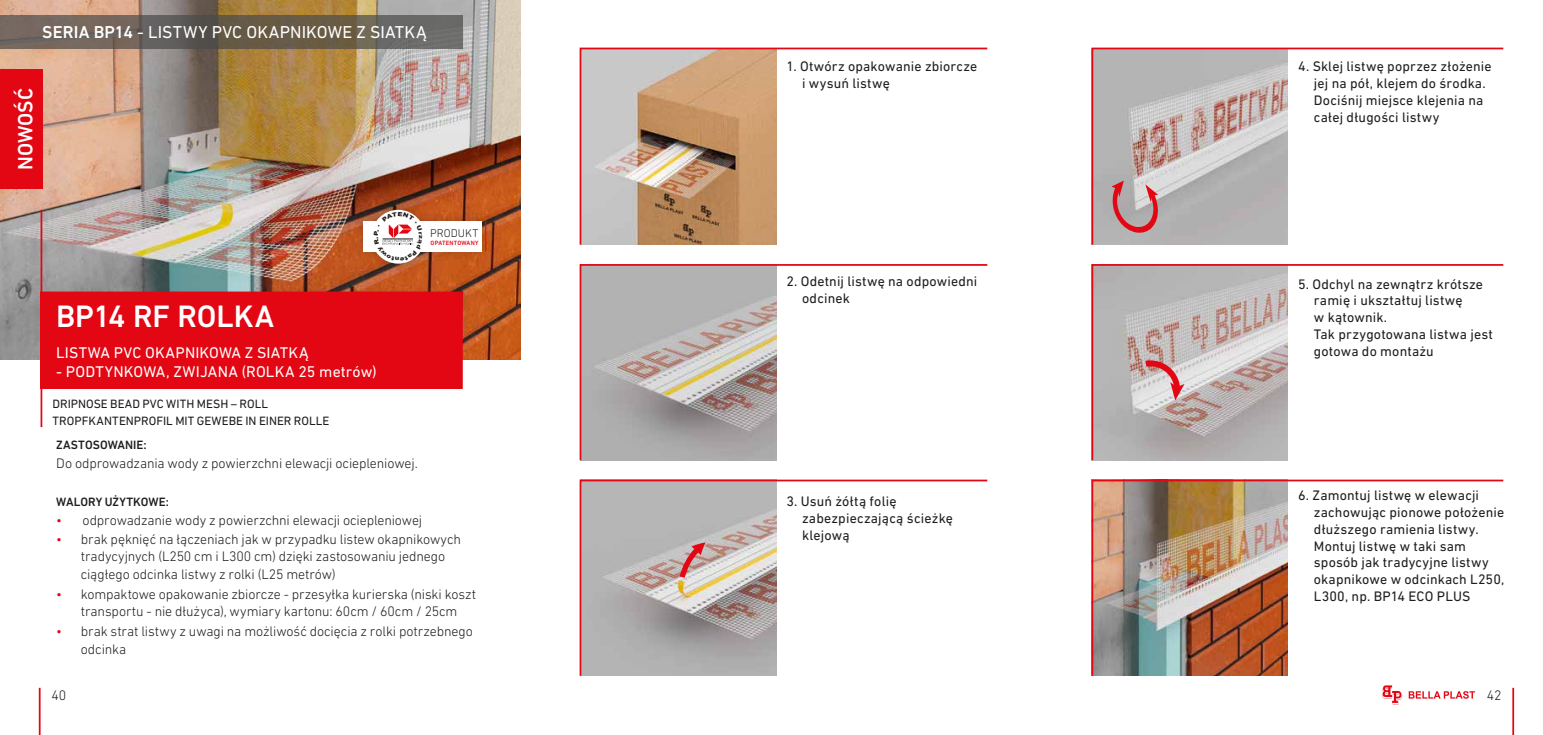
<style>
.page{position:relative;width:1543px;height:735px;background:#fff}
.page>*{position:absolute;margin:0;border:0;box-sizing:border-box;transform-origin:0 0}
.t1{font:500 31.5px "DIN Next LT Pro";letter-spacing:-.005em;color:#fff}
.t2{font:500 21px "DIN Next LT Pro";color:#fff}
.t3{font:17.5px "DIN Next LT Pro";letter-spacing:.015em;color:#fff}
.t4{font:15.75px "DIN Next LT Pro";letter-spacing:.01em;color:#fff}
.t5{font:14px/16.8px "DIN Next LT Pro";letter-spacing:.015em;color:#1d1d1b}
.t6{font:300 14px/17.5px "DIN Next LT Pro";letter-spacing:-.01em;color:#1d1d1b}
.t7{font:12.25px/17.5px "DIN Next LT Pro";color:#1d1d1b}
.t8{font:500 12.25px "DIN Next LT Pro";letter-spacing:.005em;color:#1d1d1b}
.t9{font:300 11.38px "DIN Next LT Pro";letter-spacing:.005em;color:#1d1d1b}
.t10{font:500 6.3px "DIN Next LT Pro";letter-spacing:.03em;color:#e30613}
.s1{font-weight:500}
.s2{color:#e30613}
</style>
<div class="page">
<svg style="left:1382px;top:685px;width:20px;height:19px"></svg>
<svg style="left:1409px;top:691px;width:66px;height:7px"></svg>
<hr style="left:39px;top:687px;width:2px;height:47px;background:#e30613">
<hr style="left:1512px;top:687px;width:2px;height:47px;background:#e30613">
<img style="left:0;top:0;width:521px;height:359px">
<div style="left:41px;top:292px;width:421px;height:96px;background:#e30613"></div>
<svg style="left:0;top:15px;width:462px;height:33px;background:#6a6156"></svg>
<hr style="left:41px;top:210px;width:1px;height:217px;background:#e30613">
<div style="left:0;top:69px;width:42px;height:120px;background:#e30613"></div>
<div style="left:353px;top:200px;width:139px;height:73px;background:#1d1d1b;opacity:.3"></div>
<div style="left:363px;top:221px;width:119px;height:30px;background:#fff"></div>
<div style="left:371px;top:210px;width:54px;height:53px;background:#fff;border-radius:50%"></div>
<hr style="left:485px;top:221px;width:1px;height:30px;background:#e30613">
<svg style="left:579px;top:47px;width:409px;height:198px"></svg>
<svg style="left:579px;top:264px;width:409px;height:197px"></svg>
<svg style="left:579px;top:479px;width:409px;height:197px"></svg>
<svg style="left:1091px;top:47px;width:413px;height:198px"></svg>
<svg style="left:1091px;top:264px;width:413px;height:197px"></svg>
<img style="left:1091px;top:479px;width:413px;height:197px">
<svg style="left:680px;top:542px;width:26px;height:35px"></svg>
<svg style="left:1111px;top:180px;width:48px;height:54px;background:#c38f92"></svg>
<svg style="left:1145px;top:358px;width:39px;height:42px;background:#d8a5a7"></svg>
<svg style="left:374px;top:212px;width:48px;height:49px"></svg>
<p class="t3" style="left:42px;top:22px;width:386px"><span class="s1">SERIA BP14</span> - LISTWY PVC OKAPNIKOWE Z SIATKĄ</p>
<h2 class="t2" style="left:13px;top:170px;width:83px;rotate:-90deg">NOWOŚĆ</h2>
<p class="t5" style="left:802px;top:58px;width:177px;text-indent:-16px">1. Otwórz opakowanie zbiorcze i wysuń listwę</p>
<p class="t5" style="left:1314px;top:58px;width:179px;text-indent:-16px">4. Sklej listwę poprzez złożenie jej na pół, klejem do środka.<br>Dociśnij miejsce klejenia na całej długości listwy</p>
<p class="t9" style="left:430px;top:227px;width:50px">PRODUKT</p>
<p class="t10" style="left:431px;top:239px;width:49px">OPATENTOWANY</p>
<h1 class="t1" style="left:56px;top:297px;width:220px">BP14 RF ROLKA</h1>
<p class="t4" style="left:56px;top:343px;width:254px">LISTWA PVC OKAPNIKOWA Z SIATKĄ</p>
<p class="t4" style="left:56px;top:362px;width:322px">- PODTYNKOWA, ZWIJANA (ROLKA 25 metrów)</p>
<p class="t7" style="left:53px;top:394px;width:278px">DRIPNOSE BEAD PVC WITH MESH – ROLL<br>TROPFKANTENPROFIL MIT GEWEBE IN EINER ROLLE</p>
<p class="t8" style="left:56px;top:437px;width:92px">ZASTOSOWANIE:</p>
<p class="t6" style="left:56px;top:454px;width:363px">Do odprowadzania wody z powierzchni elewacji ociepleniowej.</p>
<p class="t8" style="left:56px;top:494px;width:114px">WALORY UŻYTKOWE:</p>
<p class="t6" style="left:56px;top:511px;width:367px"><span class="s2">•</span> odprowadzanie wody z powierzchni elewacji ociepleniowej</p>
<p class="t6" style="left:81px;top:530px;width:382px;text-indent:-24px"><span class="s2">•</span> brak pęknięć na łączeniach jak w przypadku listew okapnikowych tradycyjnych (L250 cm i L300 cm) dzięki zastosowaniu jednego ciągłego odcinka listwy z rolki (L25 metrów)</p>
<p class="t6" style="left:56px;top:585px;width:421px;text-align:center"><span class="s2">•</span> kompaktowe opakowanie zbiorcze - przesyłka kurierska (niski koszt transportu - nie dłużyca), wymiary kartonu: 60cm / 60cm / 25cm</p>
<p class="t6" style="left:81px;top:622px;width:394px;text-indent:-24px"><span class="s2">•</span> brak strat listwy z uwagi na możliwość docięcia z rolki potrzebnego odcinka</p>
<p class="t5" style="left:802px;top:272px;width:177px;text-indent:-16px">2. Odetnij listwę na odpowiedni odcinek</p>
<p class="t5" style="left:802px;top:492px;width:152px;text-indent:-16px">3. Usuń żółtą folię zabezpieczającą ścieżkę klejową</p>
<p class="t5" style="left:1314px;top:275px;width:181px;text-indent:-16px">5. Odchyl na zewnątrz krótsze ramię i ukształtuj listwę<br>w kątownik.<br>Tak przygotowana listwa jest gotowa do montażu</p>
<p class="t5" style="left:1314px;top:486px;width:192px;text-indent:-16px">6. Zamontuj listwę w elewacji zachowując pionowe położenie dłuższego ramienia listwy.<br>Montuj listwę w taki sam sposób jak tradycyjne listwy okapnikowe w odcinkach L250,<br>L300, np. BP14 ECO PLUS</p>
<p class="t6" style="left:51px;top:685px;width:16px">40</p>
<p class="t6" style="left:1486px;top:685px;width:16px">42</p>
</div>
